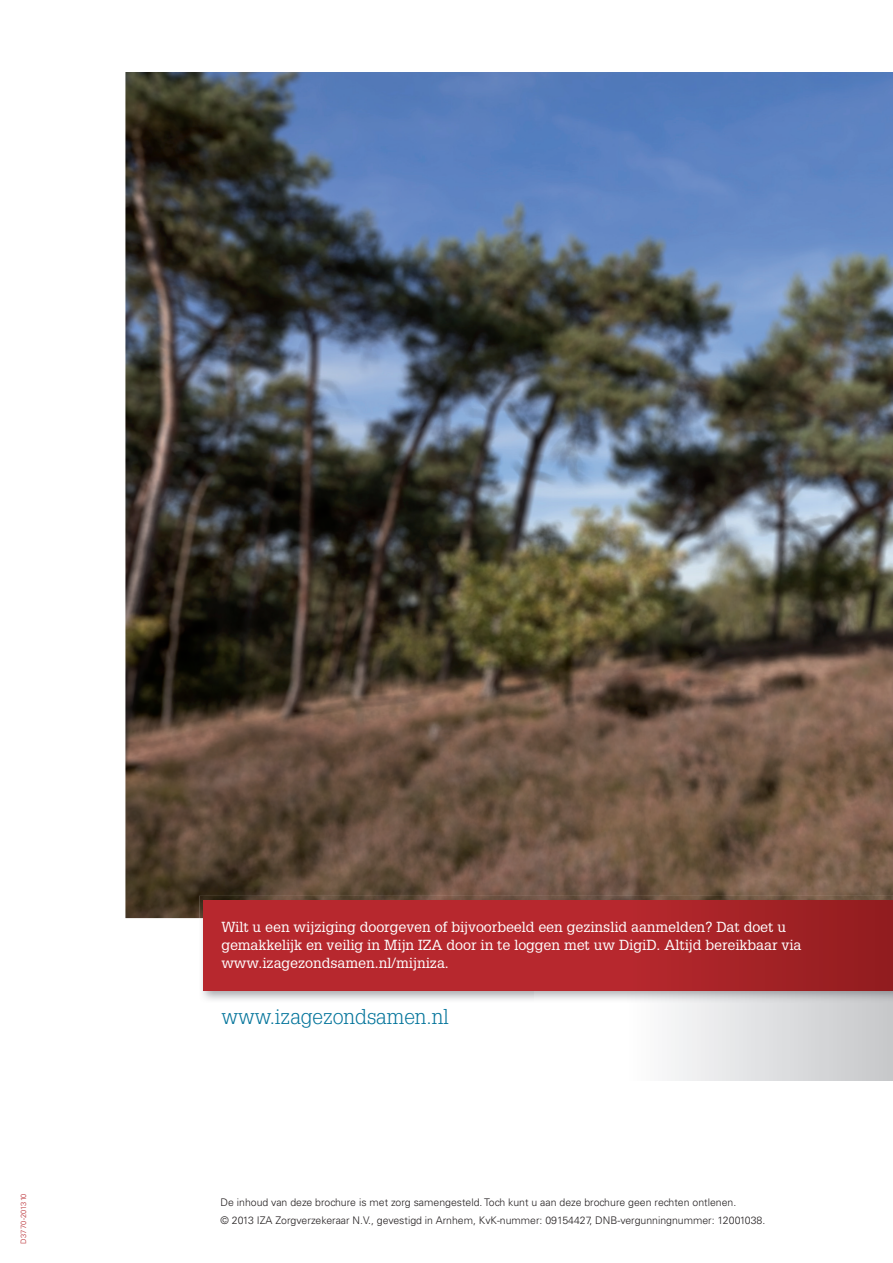
<style>
.page{position:relative;width:893px;height:1263px;background:#fff}
.page>*{position:absolute;margin:0;border:0;box-sizing:border-box;transform-origin:0 0}
.t1{font:300 21px "Glypha";color:#00739a}
.t2{font:14.25px/18px "Glypha";color:#fff}
.t3{font:300 10.5px/18px "Univers";color:#231f20}
.t4{font:300 7.5px "Univers";letter-spacing:.03em;color:#b7282e}
</style>
<div class="page">
<img style="left:125px;top:72px;width:768px;height:846px">
<img style="left:199px;top:896px;width:694px;height:104px">
<div style="left:203px;top:900px;width:690px;height:90px;background:#b7282e"></div>
<div style="left:534px;top:1003px;width:358px;height:77px;background:linear-gradient(to right,#fff,#c9cbcd)"></div>
<img style="left:534px;top:990px;width:358px;height:13px">
<div style="left:534px;top:900px;width:358px;height:90px;background:linear-gradient(to right,#be2b31,#931d1f)"></div>
<hr style="left:892px;top:1003px;width:1px;height:77px;background:#c7c8ca">
<svg style="left:892px;top:990px;width:1px;height:13px"></svg>
<hr style="left:892px;top:900px;width:1px;height:90px;background:#911c1f">
<h2 class="t2" style="left:221px;top:918px;width:582px">Wilt u een wijziging doorgeven of bijvoorbeeld een gezinslid aanmelden? Dat doet u gemakkelijk en veilig in Mijn IZA door in te loggen met uw DigiD. Altijd bereikbaar via www.izagezondsamen.nl/mijniza.</h2>
<h1 class="t1" style="left:221px;top:1004px;width:229px">www.izagezondsamen.nl</h1>
<p class="t4" style="left:19px;top:1244px;width:52px;rotate:-90deg">D3770-201310</p>
<p class="t3" style="left:220px;top:1193px;width:546px">De inhoud van deze brochure is met zorg samengesteld. Toch kunt u aan deze brochure geen rechten ontlenen.<br>© 2013 IZA Zorgverzekeraar N.V., gevestigd in Arnhem, KvK-nummer: 09154427, DNB-vergunningnummer: 12001038.</p>
</div>
